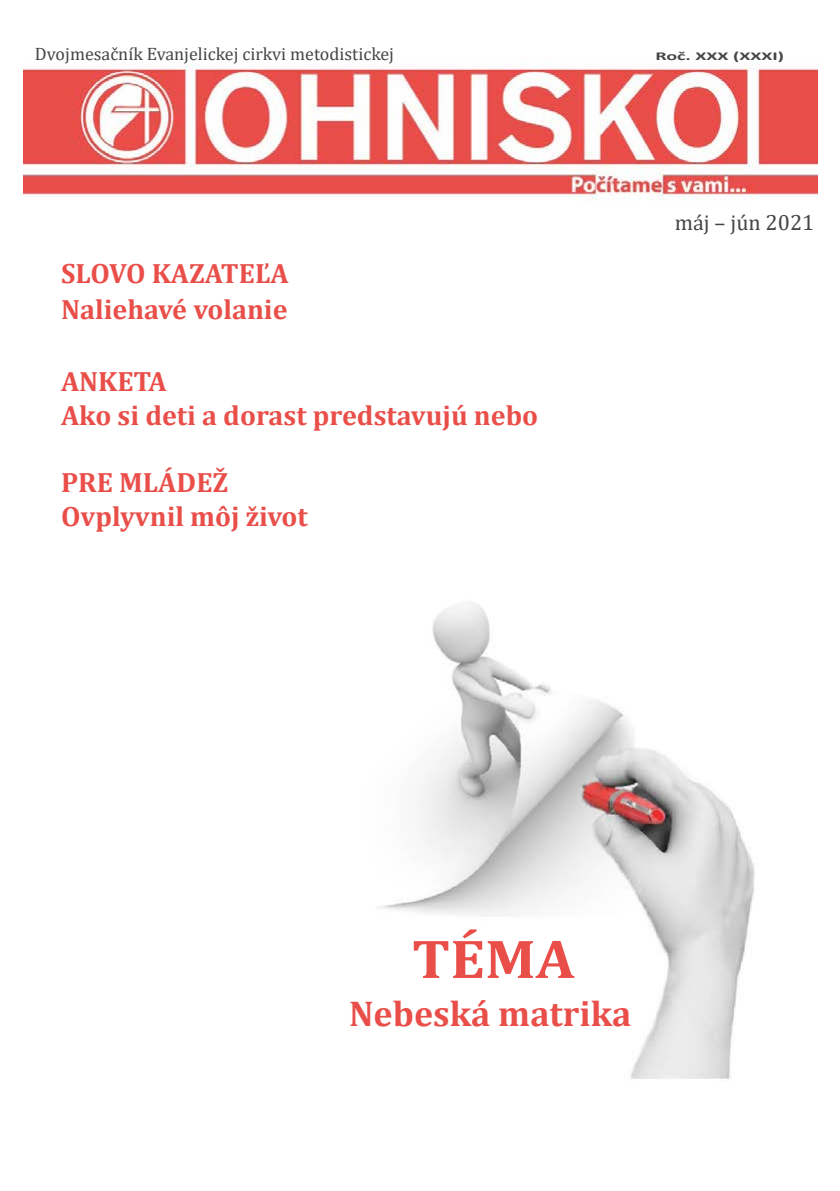
<style>
.page{position:relative;width:840px;height:1191px;background:#fff}
.page>*{position:absolute;margin:0;border:0;box-sizing:border-box;transform-origin:0 0}
.t1{font:700 55.2px "Cambria";color:#e94e49;scale:1.09 1}
.t2{font:700 36px "Cambria";color:#e94e49}
.t3{font:700 28px/33.6px "Cambria";color:#e94e49}
.t4{font:22px "Cambria";color:#454543}
.t5{font:18px "Cambria";color:#454543}
.t6{font:700 12px "Calibri";color:#454543;scale:1.67 1}
</style>
<div class="page">
<img style="left:23px;top:56px;width:793px;height:1024px">
<p class="t5" style="left:35px;top:44px;width:360px">Dvojmesačník Evanjelickej cirkvi metodistickej</p>
<p class="t6" style="left:655px;top:48px;width:78px">Roč. XXX (XXXI)</p>
<p class="t3" style="left:61px;top:255px;width:229px;line-height:36px">Slovo kazateľA<br>Naliehavé volanie</p>
<p class="t3" style="left:61px;top:364px;width:478px">anketa<br>Ako si deti a dorast predstavujú nebo</p>
<p class="t3" style="left:61px;top:465px;width:248px">PRE MLÁDEŽ<br>Ovplyvnil môj život</p>
<p class="t4" style="left:674px;top:209px;width:141px">máj – jún 2021</p>
<h1 class="t1" style="left:411px;top:920px;width:151px">Téma</h1>
<p class="t2" style="left:349px;top:988px;width:283px">Nebeská matrika</p>
</div>
